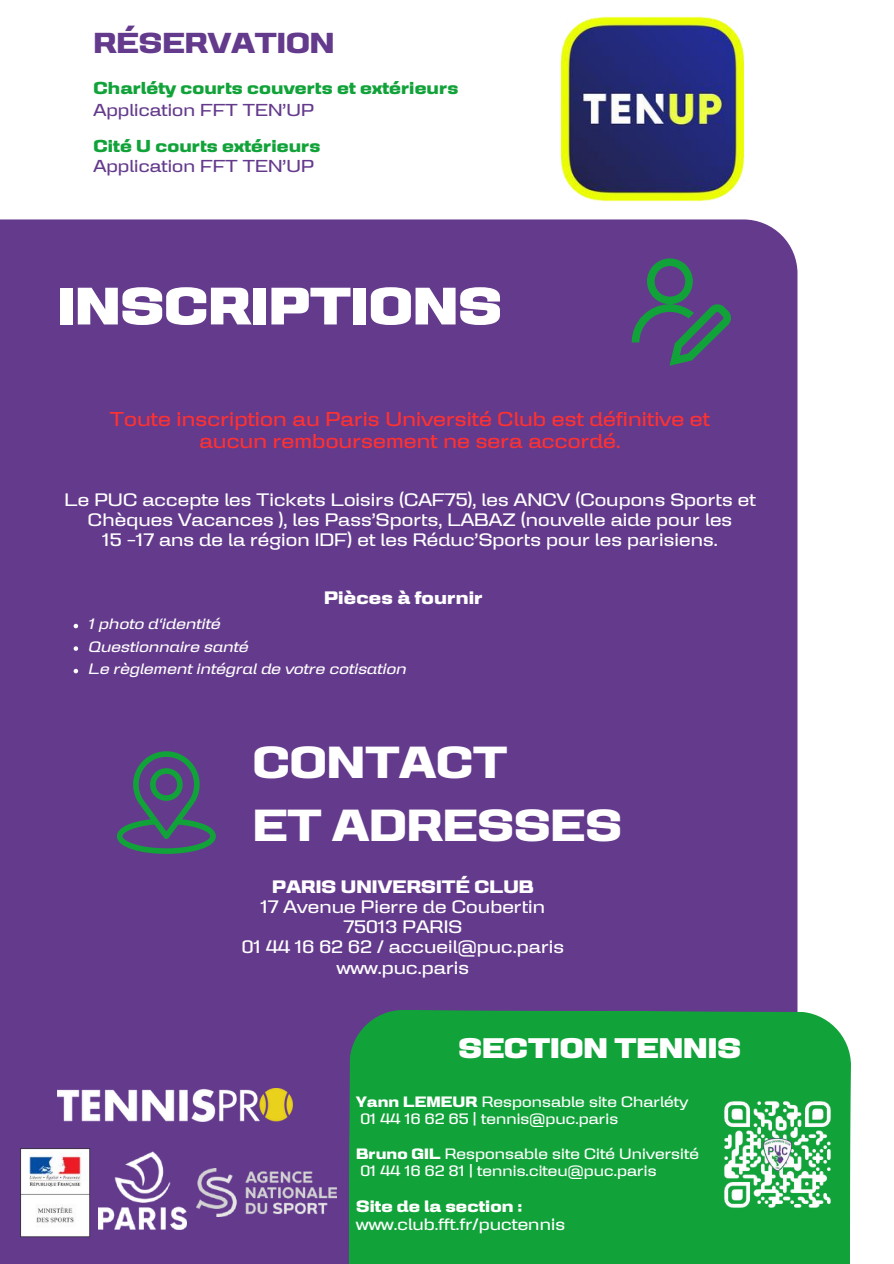
<style>
.page{position:relative;width:894px;height:1264px;background:#fff}
.page>*{position:absolute;margin:0;border:0;box-sizing:border-box;transform-origin:0 0}
.t1{font:800 expanded 52.5px "Karnchang";color:#fff}
.t2{font:700 expanded 44.85px/62.4px "Karnchang";color:#fff}
.t3{font:700 expanded 28.8px "Karnchang";color:#643a8c}
.t4{font:800 expanded 28.35px "Karnchang";color:#fff}
.t5{font:expanded 19.95px/22.5px "Karnchang";letter-spacing:.005em;color:#ff3131;text-align:center}
.t6{font:expanded 18px/20.2px "Karnchang";letter-spacing:.005em;color:#fff;text-align:center}
.t7{font:700 expanded 18px "Karnchang";letter-spacing:.005em;color:#fff}
.t8{font:700 expanded 17.25px "Karnchang";letter-spacing:.005em;color:#11a339}
.t9{font:expanded 17.25px "Karnchang";letter-spacing:.005em;color:#643a8c}
.t10{font:expanded 16.5px "Karnchang";letter-spacing:.005em;color:#fff}
.t11{font:700 expanded 16.5px "Karnchang";letter-spacing:.005em;color:#fff}
.t12{font:expanded 15px/16.8px "Karnchang";letter-spacing:.005em;color:#fff}
.t13{font:italic expanded 15px/22.5px "Karnchang";letter-spacing:.005em;color:#fff}
.s1{font-weight:700}
</style>
<div class="page">
<div style="left:0;top:219px;width:797px;height:1044px;background:#643a8c"></div>
<svg style="left:631px;top:258px;width:100px;height:108px;background:#4f5477"></svg>
<div style="left:348px;top:1009px;width:502px;height:254px;background:#11a339"></div>
<img style="left:98px;top:1146px;width:88px;height:88px">
<img style="left:19px;top:1146px;width:73px;height:92px">
<img style="left:196px;top:1168px;width:140px;height:48px">
<img style="left:717px;top:1094px;width:120px;height:120px">
<svg style="left:117px;top:751px;width:99px;height:102px;background:#4d5575"></svg>
<img style="left:57px;top:1088px;width:235px;height:33px">
<img style="left:560px;top:16px;width:185px;height:186px">
<svg style="left:74px;top:624px;width:4px;height:4px"></svg>
<svg style="left:74px;top:646px;width:4px;height:5px"></svg>
<svg style="left:74px;top:669px;width:4px;height:4px"></svg>
<h3 class="t3" style="left:93px;top:30px;width:243px">RÉSERVATION</h3>
<p class="t8" style="left:93px;top:80px;width:366px">Charléty courts couverts et extérieurs</p>
<p class="t9" style="left:93px;top:102px;width:222px">Application FFT TEN’UP</p>
<p class="t8" style="left:93px;top:138px;width:228px">Cité U courts extérieurs</p>
<p class="t9" style="left:93px;top:158px;width:222px">Application FFT TEN’UP</p>
<h1 class="t1" style="left:57px;top:282px;width:446px">INSCRIPTIONS</h1>
<p class="t5" style="left:110px;top:408px;width:601px">Toute inscription au Paris Université Club est définitive et aucun remboursement ne sera accordé.</p>
<p class="t6" style="left:64px;top:490px;width:692px">Le PUC accepte les Tickets Loisirs (CAF75), les ANCV (Coupons Sports et<br>Chèques Vacances ), les Pass’Sports, LABAZ (nouvelle aide pour les<br>15 -17 ans de la région IDF) et les Réduc’Sports pour les parisiens.</p>
<p class="t7" style="left:324px;top:589px;width:160px">Pièces à fournir</p>
<p class="t13" style="left:89px;top:613px;width:319px">1 photo d‘identité<br>Questionnaire santé<br>Le règlement intégral de votre cotisation</p>
<h2 class="t2" style="left:253px;top:733px;width:370px">CONTACT<br>ET ADRESSES</h2>
<p class="t7" style="left:272px;top:878px;width:263px">PARIS UNIVERSITÉ CLUB</p>
<p class="t6" style="left:242px;top:897px;width:324px">17 Avenue Pierre de Coubertin<br>75013 PARIS<br>01 44 16 62 62 / accueil@puc.paris www.puc.paris</p>
<h3 class="t4" style="left:458px;top:1035px;width:284px">SECTION TENNIS</h3>
<p class="t12" style="left:356px;top:1094px;width:333px"><span class="s1">Yann LEMEUR</span> Responsable site Charléty<br>01 44 16 62 65 | tennis@puc.paris</p>
<p class="t12" style="left:356px;top:1146px;width:344px"><span class="s1">Bruno GIL</span> Responsable site Cité Université<br>01 44 16 62 81 | tennis.citeu@puc.paris</p>
<p class="t11" style="left:356px;top:1198px;width:167px">Site de la section :</p>
<p class="t10" style="left:356px;top:1216px;width:210px">www.club.fft.fr/puctennis</p>
</div>
